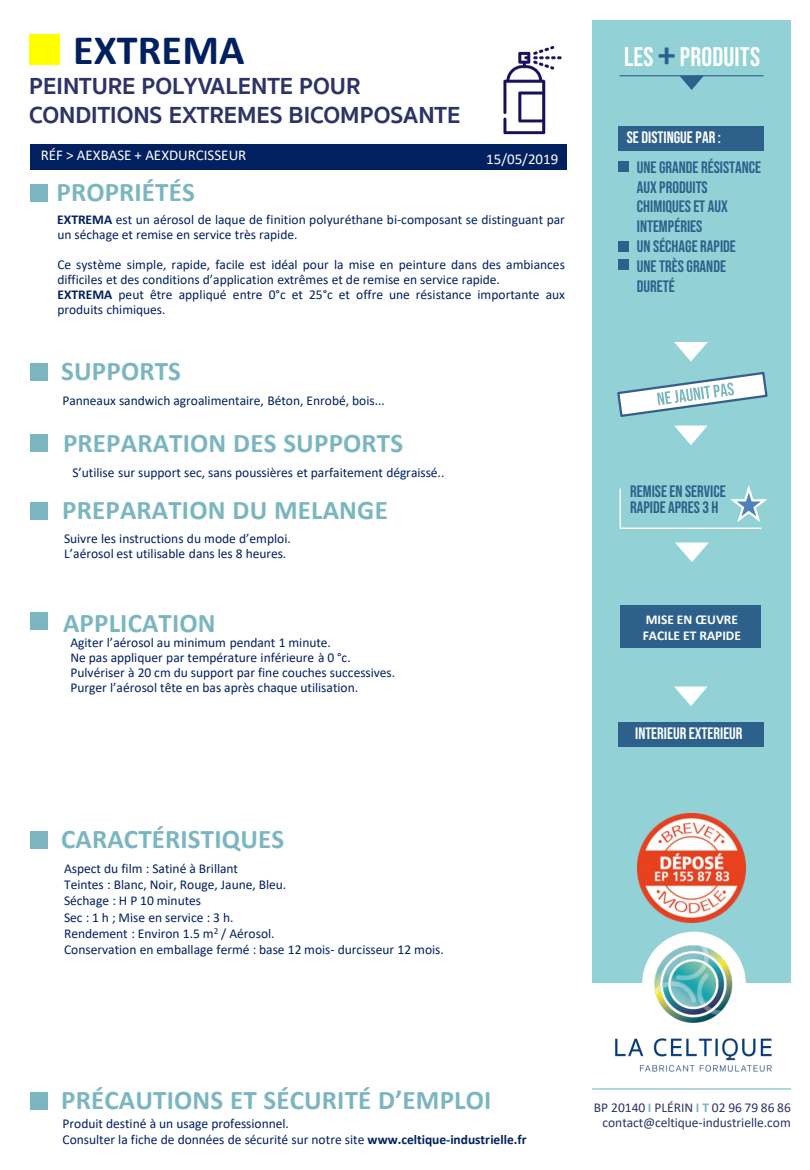
<style>
.page{position:relative;width:810px;height:1170px;background:#fff}
.page>*{position:absolute;margin:0;border:0;box-sizing:border-box;transform-origin:0 0}
.t1{font:700 42px "Calibri";letter-spacing:.005em;color:#002060}
.t2{font:700 27px "Calibri";letter-spacing:.005em;color:#7bb6c0}
.t3{font:27px "Bebas Neue";letter-spacing:.005em;color:#fff}
.t4{font:700 24px/28.8px "Sukhumvit Set";color:#2d3367}
.t5{font:16.5px/19.8px "Bebas Neue";color:#2d608b}
.t6{font:16.5px "Bebas Neue";color:#fff}
.t7{font:15px "Calibri";color:#fff}
.t8{font:13.5px/15px "Calibri";color:#002060}
.t9{font:13.5px/15px "Calibri";color:#2d3367;text-align:right}
.t10{font:700 13.5px/16.2px "Calibri";color:#fff}
.s1{font-weight:700}
.s2{font-family:"Calibri";font-weight:700;font-size:36px;color:#2d608b}
.s3{font-weight:700;color:#7bb6c0}
</style>
<div class="page">
<div style="left:592px;top:20px;width:199px;height:963px;background:#92d1d5"></div>
<div style="left:618px;top:126px;width:146px;height:24px;background:#2d608b"></div>
<div style="left:618px;top:162px;width:11px;height:10px;background:#2d608b"></div>
<div style="left:618px;top:241px;width:11px;height:10px;background:#2d608b"></div>
<div style="left:618px;top:259px;width:11px;height:10px;background:#2d608b"></div>
<div style="left:31px;top:144px;width:536px;height:25px;background:#002060"></div>
<div style="left:30px;top:34px;width:30px;height:31px;background:#ff0"></div>
<div style="left:30px;top:184px;width:18px;height:18px;background:#7bb6c0"></div>
<div style="left:30px;top:363px;width:17px;height:17px;background:#7bb6c0"></div>
<div style="left:30px;top:503px;width:18px;height:17px;background:#7bb6c0"></div>
<div style="left:30px;top:831px;width:18px;height:18px;background:#7bb6c0"></div>
<div style="left:30px;top:1092px;width:18px;height:18px;background:#7bb6c0"></div>
<hr style="left:620px;top:75px;width:144px;height:1px;background:#2d608b">
<svg style="left:680px;top:76px;width:24px;height:14px"></svg>
<svg style="left:674px;top:342px;width:34px;height:20px"></svg>
<svg style="left:617px;top:372px;width:151px;height:45px"></svg>
<svg style="left:674px;top:426px;width:33px;height:19px"></svg>
<div style="left:620px;top:606px;width:141px;height:42px;background:#2d608b"></div>
<svg style="left:619px;top:485px;width:148px;height:44px"></svg>
<svg style="left:674px;top:687px;width:33px;height:19px"></svg>
<div style="left:618px;top:723px;width:146px;height:24px;background:#2d608b"></div>
<hr style="left:592px;top:1088px;width:199px;height:2px;background:#7bb6c0">
<img style="left:599px;top:931px;width:190px;height:158px">
<img style="left:503px;top:46px;width:59px;height:89px">
<div style="left:30px;top:435px;width:17px;height:17px;background:#7bb6c0"></div>
<div style="left:30px;top:613px;width:17px;height:17px;background:#7bb6c0"></div>
<svg style="left:675px;top:543px;width:34px;height:19px"></svg>
<img style="left:637px;top:814px;width:109px;height:108px">
<h1 class="t1" style="left:73px;top:20px;width:173px">EXTREMA</h1>
<p class="t4" style="left:29px;top:72px;width:433px">PEINTURE POLYVALENTE POUR<br>CONDITIONS EXTREMES BICOMPOSANTE</p>
<p class="t7" style="left:41px;top:145px;width:207px">RÉF &gt; AEXBASE + AEXDURCISSEUR</p>
<p class="t2" style="left:56px;top:173px;width:140px">PROPRIÉTÉS</p>
<p class="t7" style="left:486px;top:149px;width:73px">15/05/2019</p>
<p class="t8" style="left:57px;top:212px;width:509px"><span class="s1">EXTREMA</span> est un aérosol de laque de finition polyuréthane bi-composant se distinguant par un séchage et remise en service très rapide.</p>
<p class="t8" style="left:57px;top:257px;width:509px">Ce système simple, rapide, facile est idéal pour la mise en peinture dans des ambiances difficiles et des conditions d’application extrêmes et de remise en service rapide.</p>
<p class="t8" style="left:57px;top:286px;width:509px"><span class="s1">EXTREMA</span> peut être appliqué entre 0°c et 25°c et offre une résistance importante aux produits chimiques.</p>
<p class="t2" style="left:61px;top:352px;width:121px">SUPPORTS</p>
<p class="t8" style="left:62px;top:393px;width:324px">Panneaux sandwich agroalimentaire, Béton, Enrobé, bois...</p>
<p class="t2" style="left:63px;top:424px;width:342px">PREPARATION DES SUPPORTS</p>
<p class="t8" style="left:72px;top:465px;width:374px">S’utilise sur support sec, sans poussières et parfaitement dégraissé..</p>
<p class="t2" style="left:62px;top:491px;width:327px">PREPARATION DU MELANGE</p>
<p class="t8" style="left:64px;top:530px;width:228px">Suivre les instructions du mode d’emploi.</p>
<p class="t8" style="left:64px;top:545px;width:224px">L’aérosol est utilisable dans les 8 heures.</p>
<p class="t2" style="left:63px;top:604px;width:154px">APPLICATION</p>
<p class="t8" style="left:71px;top:635px;width:262px">Agiter l’aérosol au minimum pendant 1 minute.</p>
<p class="t8" style="left:71px;top:650px;width:282px">Ne pas appliquer par température inférieure à 0 °c.</p>
<p class="t8" style="left:71px;top:664px;width:326px">Pulvériser à 20 cm du support par fine couches successives.</p>
<p class="t8" style="left:71px;top:680px;width:289px">Purger l’aérosol tête en bas après chaque utilisation.</p>
<p class="t2" style="left:61px;top:820px;width:225px">CARACTÉRISTIQUES</p>
<p class="t8" style="left:64px;top:861px;width:176px">Aspect du film : Satiné à Brillant</p>
<p class="t8" style="left:64px;top:877px;width:224px">Teintes : Blanc, Noir, Rouge, Jaune, Bleu.</p>
<p class="t8" style="left:64px;top:893px;width:139px">Séchage : H P 10 minutes</p>
<p class="t8" style="left:64px;top:909px;width:171px">Sec : 1 h ; Mise en service : 3 h.</p>
<p class="t8" style="left:64px;top:925px;width:212px">Rendement : Environ 1.5 m<sup>2</sup> / Aérosol.</p>
<p class="t8" style="left:64px;top:942px;width:381px">Conservation en emballage fermé : base 12 mois- durcisseur 12 mois.</p>
<p class="t3" style="left:624px;top:41px;width:138px">LES <span class="s2">+</span> PRODUITS</p>
<p class="t6" style="left:627px;top:127px;width:96px">SE DISTINGUE PAR :</p>
<p class="t5" style="left:637px;top:157px;width:126px">UNE GRANDE RÉSISTANCE<br>AUX PRODUITS<br>CHIMIQUES ET AUX<br>INTEMPÉRIES</p>
<p class="t5" style="left:637px;top:236px;width:101px">UN SÉCHAGE RAPIDE</p>
<p class="t5" style="left:637px;top:256px;width:91px">UNE TRÈS GRANDE<br>DURETÉ</p>
<p class="t5" style="left:630px;top:483px;width:97px;line-height:16.4px">REMISE EN SERVICE<br>RAPIDE APRES 3 H</p>
<p class="t10" style="left:643px;top:611px;width:100px">MISE EN ŒUVRE<br>FACILE ET RAPIDE</p>
<p class="t6" style="left:635px;top:724px;width:109px">INTERIEUR EXTERIEUR</p>
<p class="t2" style="left:61px;top:1081px;width:432px">PRÉCAUTIONS ET SÉCURITÉ D’EMPLOI</p>
<p class="t8" style="left:62px;top:1116px;width:228px">Produit destiné à un usage professionnel.</p>
<p class="t8" style="left:62px;top:1132px;width:466px">Consulter la fiche de données de sécurité sur notre site <span class="s1">www.celtique-industrielle.fr</span></p>
<p class="t9" style="left:594px;top:1100px;width:198px">BP 20140 <span class="s3">I</span> PLÉRIN <span class="s3">I T</span> 02 96 79 86 86 contact@celtique-industrielle.com</p>
</div>
